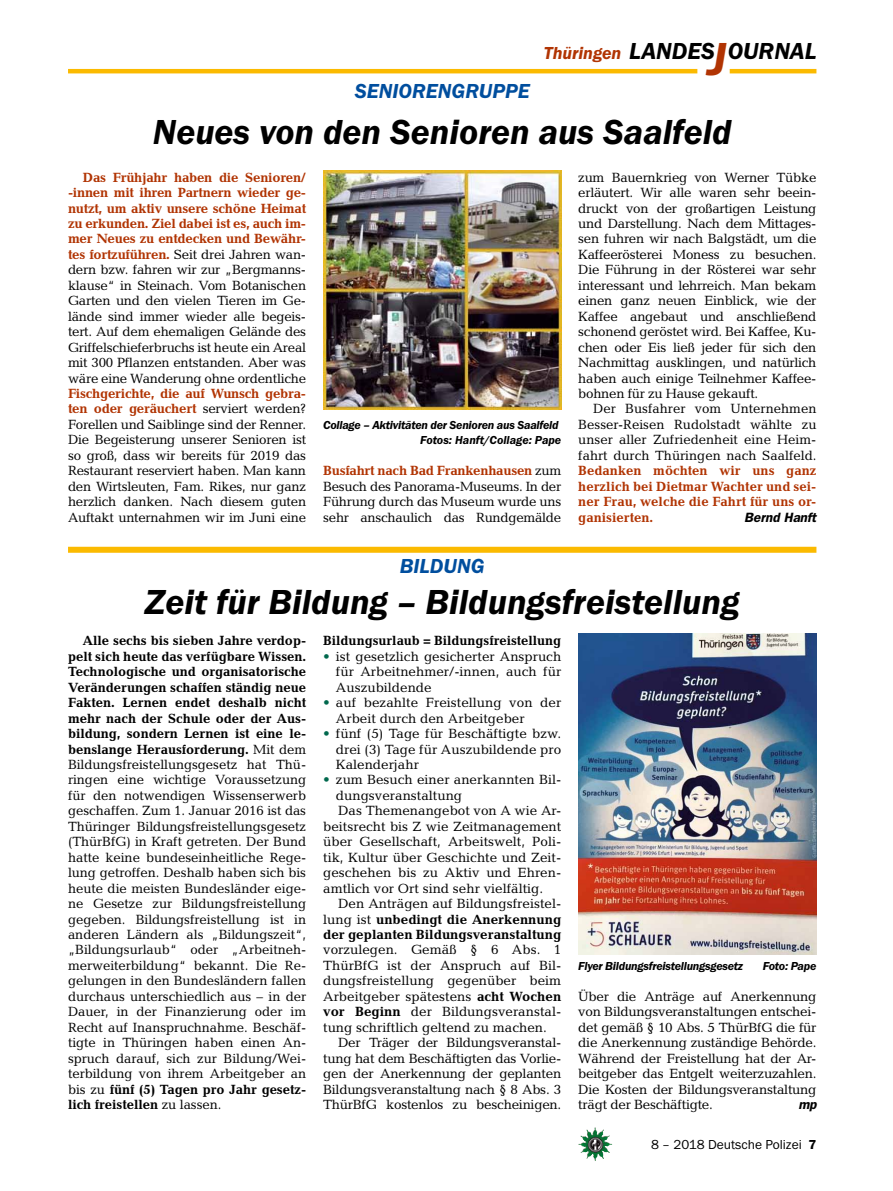
<style>
.page{position:relative;width:893px;height:1191px;background:#fff}
.page>*{position:absolute;margin:0;border:0;box-sizing:border-box;transform-origin:0 0}
._03__HEADLINE_2spalt{font:italic 600 36px "Franklin Gothic Itc T";color:#000}
.t1{font:italic 600 24px "Franklin Gothic Itc T";color:#000}
._01__RUBRIKENZEILE_o{font:italic 600 21px "Franklin Gothic Itc T";color:#004e9e}
._01__RUBRIKENZEILE_m{font:italic 600 21px "Franklin Gothic Itc T";color:#004e9e}
.t2{font:italic 600 18px "Franklin Gothic Itc T";color:#b13403}
._09__GRUNDTEXT___Blo{font:13.5px/15.5px "Candida";color:#000;text-align:justify}
._09__GRUNDTEXT___Blo-2{font:700 13.5px "Candida";color:#000}
.t3{font:13.5px "Franklin Gothic Itc T";color:#000}
._09__GRUNDTEXT___Blo-3{font:italic 600 13.5px "Franklin Gothic";color:#000}
._12__BILDUNTERSCHRIF{font:italic 600 12px/15.5px "Franklin Gothic Itc T";letter-spacing:-.02em;color:#000;text-align:right}
.s1{font-size:48px;color:#b13403}
.s2{font-weight:700;color:#b13403}
.s3{font-weight:700}
.s4{color:#00684d}
.s5{font-weight:600}
</style>
<div class="page">
<img style="left:578px;top:1127px;width:17px;height:25px">
<hr style="left:730px;top:69px;width:86px;height:4px;background:#fbba00">
<hr style="left:68px;top:69px;width:629px;height:4px;background:#fbba00">
<img style="left:323px;top:171px;width:238px;height:238px">
<div style="left:68px;top:547px;width:748px;height:6px;background:#fbba00"></div>
<img style="left:578px;top:633px;width:238px;height:321px">
<h3 class="t2" style="left:544px;top:42px;width:79px">Thüringen</h3>
<h2 class="t1" style="left:629px;top:37px;width:189px">LANDES<span class="s1">J</span>OURNAL</h2>
<p class="_01__RUBRIKENZEILE_o" style="left:355px;top:79px;width:176px">SENIORENGRUPPE</p>
<p class="_03__HEADLINE_2spalt" style="left:153px;top:111px;width:580px">Neues von den Senioren aus Saalfeld</p>
<p class="_09__GRUNDTEXT___Blo" style="left:68px;top:169px;width:240px;text-indent:15px"><span class="s2">Das Frühjahr haben die Senioren/ -innen mit ihren Partnern wieder ge&shy;nutzt, um aktiv unsere schöne Heimat zu erkunden. Ziel dabei ist es, auch im&shy;mer Neues zu entdecken und Bewähr&shy;tes fortzuführen.</span> Seit drei Jahren wan&shy;dern bzw. fahren wir zur „Bergmanns&shy;klause“ in Steinach. Vom Botanischen Garten und den vielen Tieren im Ge&shy;lände sind immer wieder alle begeis&shy;tert. Auf dem ehemaligen Gelände des Griffelschieferbruchs ist heute ein Areal mit 300 Pflanzen entstanden. Aber was wäre eine Wanderung ohne ordentliche <span class="s2">Fischgerichte, die auf Wunsch gebra&shy;ten oder geräuchert</span> serviert werden?<br>Forellen und Saiblinge sind der Renner.<br>Die Begeisterung unserer Senioren ist so groß, dass wir bereits für 2019 das Restaurant reserviert haben. Man kann den Wirtsleuten, Fam. Rikes, nur ganz herzlich danken. Nach diesem guten Auftakt unternahmen wir im Juni eine</p>
<p class="_09__GRUNDTEXT___Blo" style="left:578px;top:169px;width:240px">zum Bauernkrieg von Werner Tübke erläutert. Wir alle waren sehr beein&shy;druckt von der großartigen Leistung und Darstellung. Nach dem Mittages&shy;sen fuhren wir nach Balgstädt, um die Kaffeerösterei Moness zu besuchen.<br>Die Führung in der Rösterei war sehr interessant und lehrreich. Man bekam einen ganz neuen Einblick, wie der Kaffee angebaut und anschließend schonend geröstet wird. Bei Kaffee, Ku&shy;chen oder Eis ließ jeder für sich den Nachmittag ausklingen, und natürlich haben auch einige Teilnehmer Kaffee&shy;bohnen für zu Hause gekauft.</p>
<p class="_09__GRUNDTEXT___Blo" style="left:578px;top:401px;width:240px;text-indent:15px">Der Busfahrer vom Unternehmen Besser-Reisen Rudolstadt wählte zu unser aller Zufriedenheit eine Heim&shy;fahrt durch Thüringen nach Saalfeld.<br><span class="s2">Bedanken möchten wir uns ganz herzlich bei Dietmar Wachter und sei&shy;ner Frau, welche die Fahrt für uns or&shy;ganisierten.</span></p>
<p class="_12__BILDUNTERSCHRIF" style="left:323px;top:417px;width:240px">Collage – Aktivitäten der Senioren aus Saalfeld<br>Fotos: Hanft/Collage: Pape</p>
<p class="_09__GRUNDTEXT___Blo" style="left:323px;top:463px;width:240px"><span class="s2">Busfahrt nach Bad Frankenhausen</span> zum Besuch des Panorama-Museums. In der Führung durch das Museum wurde uns sehr anschaulich das Rundgemälde</p>
<p class="_09__GRUNDTEXT___Blo-3" style="left:744px;top:509px;width:74px">Bernd Hanft</p>
<p class="_01__RUBRIKENZEILE_m" style="left:400px;top:553px;width:86px">BILDUNG</p>
<p class="_03__HEADLINE_2spalt" style="left:145px;top:581px;width:596px">Zeit für Bildung – Bildungsfreistellung</p>
<p class="_09__GRUNDTEXT___Blo" style="left:68px;top:633px;width:240px;text-indent:15px"><span class="s3">Alle sechs bis sieben Jahre verdop&shy;pelt sich heute das verfügbare Wissen.<br>Technologische und organisatorische Veränderungen schaffen ständig neue Fakten. Lernen endet deshalb nicht mehr nach der Schule oder der Aus&shy;bildung, sondern Lernen ist eine le&shy;benslange Herausforderung.</span> Mit dem Bildungsfreistellungsgesetz hat Thü&shy;ringen eine wichtige Voraussetzung für den notwendigen Wissenserwerb geschaffen. Zum 1. Januar 2016 ist das Thüringer Bildungsfreistellungsgesetz (ThürBfG) in Kraft getreten. Der Bund hatte keine bundeseinheitliche Rege&shy;lung getroffen. Deshalb haben sich bis heute die meisten Bundesländer eige&shy;ne Gesetze zur Bildungsfreistellung gegeben. Bildungsfreistellung ist in anderen Ländern als „Bildungszeit“, „Bildungsurlaub“ oder „Arbeitneh&shy;merweiterbildung“ bekannt. Die Re&shy;gelungen in den Bundesländern fallen durchaus unterschiedlich aus – in der Dauer, in der Finanzierung oder im Recht auf Inanspruchnahme. Beschäf&shy;tigte in Thüringen haben einen An&shy;spruch darauf, sich zur Bildung/Wei&shy;terbildung von ihrem Arbeitgeber an bis zu <span class="s3">fünf (5) Tagen pro Jahr gesetz&shy;lich freistellen</span> zu lassen.</p>
<p class="_09__GRUNDTEXT___Blo-2" style="left:323px;top:633px;width:240px">Bildungsurlaub = Bildungsfreistellung</p>
<p class="_09__GRUNDTEXT___Blo" style="left:336px;top:648px;width:227px;text-indent:-13px"><span class="s4">•</span> ist gesetzlich gesicherter Anspruch für Arbeitnehmer/-innen, auch für Auszubildende</p>
<p class="_09__GRUNDTEXT___Blo" style="left:336px;top:695px;width:227px;text-indent:-13px"><span class="s4">•</span> auf bezahlte Freistellung von der<br>Arbeit durch den Arbeitgeber</p>
<p class="_09__GRUNDTEXT___Blo" style="left:336px;top:725px;width:227px;text-indent:-13px"><span class="s4">•</span> fünf (5) Tage für Beschäftigte bzw. drei (3) Tage für Auszubildende pro Kalenderjahr</p>
<p class="_09__GRUNDTEXT___Blo" style="left:336px;top:772px;width:227px;text-indent:-13px"><span class="s4">•</span> zum Besuch einer anerkannten Bil&shy;dungsveranstaltung</p>
<p class="_09__GRUNDTEXT___Blo" style="left:323px;top:803px;width:240px;text-indent:15px">Das Themenangebot von A wie Ar&shy;beitsrecht bis Z wie Zeitmanagement über Gesellschaft, Arbeitswelt, Poli&shy;tik, Kultur über Geschichte und Zeit&shy;geschehen bis zu Aktiv und Ehren&shy;amtlich vor Ort sind sehr vielfältig.</p>
<p class="_09__GRUNDTEXT___Blo" style="left:323px;top:895px;width:240px;text-indent:15px">Den Anträgen auf Bildungsfreistel&shy;lung ist <span class="s3">unbedingt die Anerkennung der geplanten Bildungsveranstaltung </span>vorzulegen. Gemäß § 6 Abs. 1<br>ThürBfG ist der Anspruch auf Bil&shy;dungsfreistellung gegenüber beim Arbeitgeber spätestens <span class="s3">acht Wochen vor Beginn</span> der Bildungsveranstal&shy;tung schriftlich geltend zu machen.</p>
<p class="_09__GRUNDTEXT___Blo" style="left:323px;top:1034px;width:240px;text-indent:15px">Der Träger der Bildungsveranstal&shy;tung hat dem Beschäftigten das Vorlie&shy;gen der Anerkennung der geplanten Bildungsveranstaltung nach § 8 Abs. 3<br>ThürBfG kostenlos zu bescheinigen.</p>
<p class="_12__BILDUNTERSCHRIF" style="left:578px;top:958px;width:166px">Flyer Bildungsfreistellungsgesetz</p>
<p class="_12__BILDUNTERSCHRIF" style="left:763px;top:958px;width:55px">Foto: Pape</p>
<p class="_09__GRUNDTEXT___Blo" style="left:578px;top:988px;width:240px">Über die Anträge auf Anerkennung von Bildungsveranstaltungen entschei&shy;det gemäß § 10 Abs. 5 ThürBfG die für die Anerkennung zuständige Behörde.<br>Während der Freistellung hat der Ar&shy;beitgeber das Entgelt weiterzuzahlen.<br>Die Kosten der Bildungsveranstaltung trägt der Beschäftigte.</p>
<p class="_09__GRUNDTEXT___Blo-3" style="left:798px;top:1096px;width:20px">mp</p>
<p class="t3" style="left:651px;top:1136px;width:167px">8 – 2018 Deutsche Polizei <span class="s5">7</span></p>
</div>
